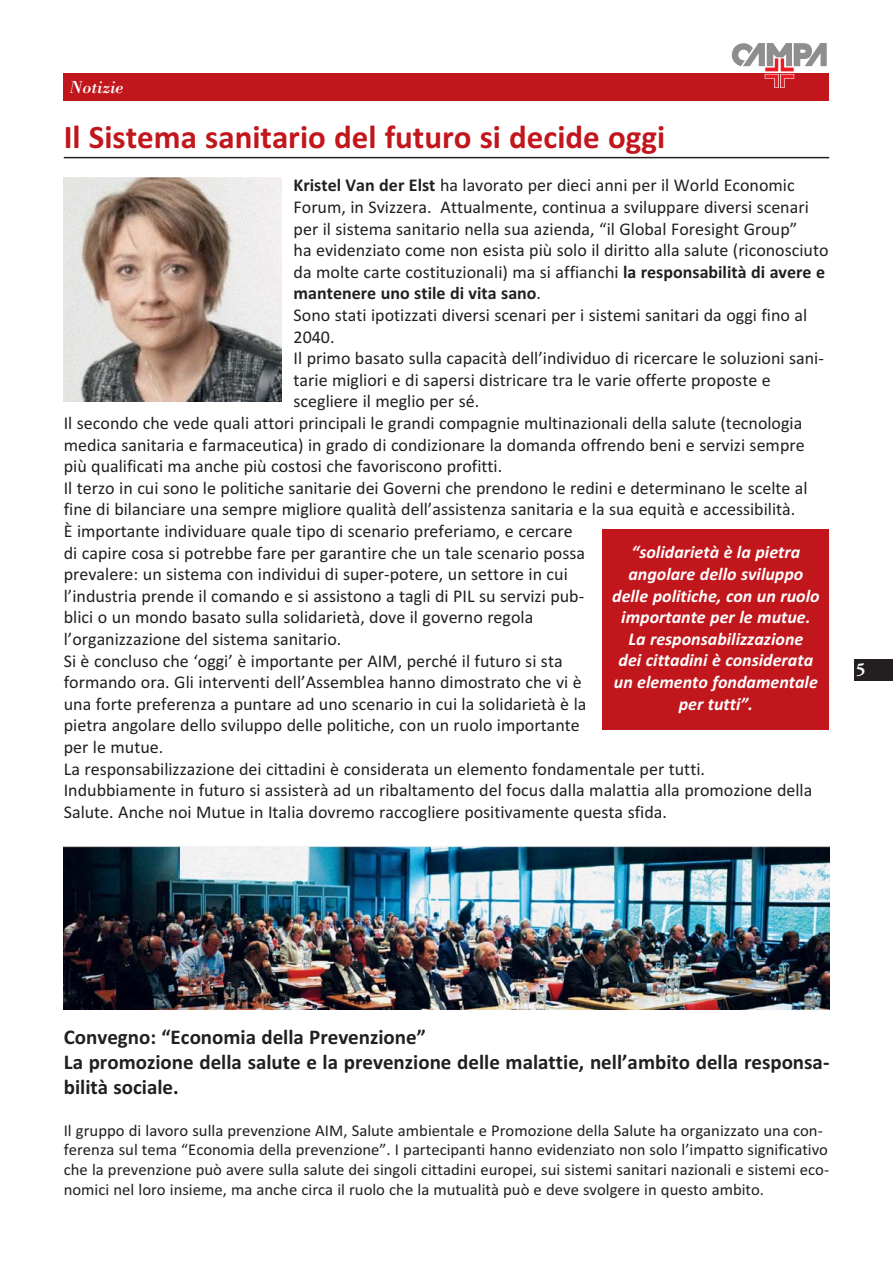
<style>
.page{position:relative;width:893px;height:1263px;background:#fff}
.page>*{position:absolute;margin:0;border:0;box-sizing:border-box;transform-origin:0 0}
.t1{font:33px "Calibri Bold OTF";color:#c1161c}
.t2{font:700 21px/25.2px "Calibri";color:#231f20}
.t3{font:18px/21.6px "Calibri";color:#231f20}
.t4{font:18px/21.6px "Calibri Bold Italic OTF";color:#fff;text-align:center}
.t5{font:18px "Calibri Bold OTF";color:#231f20}
.t6{font:italic 18px "Bodoni Std";color:#fff}
.t7{font:700 18px "Adobe Garamond Pro";color:#fff}
.t8{font:16.5px/19.8px "Calibri";color:#231f20}
.s1{font-weight:700}
.s2{font-family:"Calibri Bold OTF"}
.s3{font-family:"Calibri"}
</style>
<div class="page">
<div style="left:855px;top:659px;width:38px;height:21px;background:#231f20"></div>
<div style="left:64px;top:73px;width:765px;height:27px;background:#c1161c"></div>
<svg style="left:732px;top:43px;width:95px;height:45px"></svg>
<hr style="left:64px;top:157px;width:765px;height:1px;background:#231f20">
<div style="left:603px;top:529px;width:226px;height:200px;background:#c1161c"></div>
<img style="left:64px;top:178px;width:218px;height:223px">
<img style="left:64px;top:846px;width:765px;height:163px">
<p class="t6" style="left:70px;top:80px;width:55px">Notizie</p>
<h1 class="t1" style="left:64px;top:126px;width:603px">Il Sistema sanitario del futuro si decide oggi</h1>
<p class="t3" style="left:294px;top:176px;width:536px"><span class="s1">Kristel Van der Elst</span> ha lavorato per dieci anni per il World Economic Forum, in Svizzera. Attualmente, continua a sviluppare diversi scenari per il sistema sanitario nella sua azienda, “il Global Foresight Group”<br>ha evidenziato come non esista più solo il diritto alla salute (riconosciuto da molte carte costituzionali) ma si affianchi <span class="s2">la responsabilità di avere e</span></p>
<p class="t5" style="left:294px;top:287px;width:249px">mantenere uno stile di vita sano<span class="s3">.</span></p>
<p class="t3" style="left:294px;top:306px;width:515px">Sono stati ipotizzati diversi scenari per i sistemi sanitari da oggi fino al</p>
<p class="t3" style="left:294px;top:327px;width:43px">2040.</p>
<p class="t3" style="left:294px;top:349px;width:532px">Il primo basato sulla capacità dell’individuo di ricercare le soluzioni sani-</p>
<p class="t3" style="left:294px;top:370px;width:479px">tarie migliori e di sapersi districare tra le varie offerte proposte e</p>
<p class="t3" style="left:294px;top:392px;width:187px">scegliere il meglio per sé.</p>
<p class="t3" style="left:64px;top:414px;width:740px">Il secondo che vede quali attori principali le grandi compagnie multinazionali della salute (tecnologia</p>
<p class="t3" style="left:64px;top:435px;width:742px">medica sanitaria e farmaceutica) in grado di condizionare la domanda offrendo beni e servizi sempre</p>
<p class="t3" style="left:64px;top:457px;width:440px">più qualificati ma anche più costosi che favoriscono profitti.</p>
<p class="t3" style="left:64px;top:478px;width:745px">Il terzo in cui sono le politiche sanitarie dei Governi che prendono le redini e determinano le scelte al</p>
<p class="t3" style="left:64px;top:500px;width:733px">fine di bilanciare una sempre migliore qualità dell’assistenza sanitaria e la sua equità e accessibilità.</p>
<p class="t3" style="left:64px;top:522px;width:510px">È importante individuare quale tipo di scenario preferiamo, e cercare</p>
<p class="t3" style="left:64px;top:543px;width:523px">di capire cosa si potrebbe fare per garantire che un tale scenario possa</p>
<p class="t3" style="left:64px;top:565px;width:505px">prevalere: un sistema con individui di super-potere, un settore in cui</p>
<p class="t3" style="left:64px;top:586px;width:522px">l’industria prende il comando e si assistono a tagli di PIL su servizi pub-</p>
<p class="t3" style="left:64px;top:608px;width:471px">blici o un mondo basato sulla solidarietà, dove il governo regola</p>
<p class="t3" style="left:64px;top:630px;width:279px">l’organizzazione del sistema sanitario.</p>
<p class="t3" style="left:64px;top:651px;width:500px">Si è concluso che ‘oggi’ è importante per AIM, perché il futuro si sta</p>
<p class="t3" style="left:64px;top:673px;width:519px">formando ora. Gli interventi dell’Assemblea hanno dimostrato che vi è</p>
<p class="t3" style="left:64px;top:694px;width:524px">una forte preferenza a puntare ad uno scenario in cui la solidarietà è la</p>
<p class="t3" style="left:64px;top:716px;width:517px">pietra angolare dello sviluppo delle politiche, con un ruolo importante</p>
<p class="t3" style="left:64px;top:738px;width:101px">per le mutue.</p>
<p class="t3" style="left:64px;top:759px;width:643px">La responsabilizzazione dei cittadini è considerata un elemento fondamentale per tutti.</p>
<p class="t3" style="left:64px;top:781px;width:750px">Indubbiamente in futuro si assisterà ad un ribaltamento del focus dalla malattia alla promozione della</p>
<p class="t3" style="left:64px;top:802px;width:605px">Salute. Anche noi Mutue in Italia dovremo raccogliere positivamente questa sfida.</p>
<p class="t4" style="left:612px;top:543px;width:209px">“solidarietà è la pietra angolare dello sviluppo delle politiche, con un ruolo importante per le mutue.<br>La responsabilizzazione<br>dei cittadini è considerata un elemento fondamentale per tutti”.</p>
<p class="t7" style="left:856px;top:658px;width:11px">5</p>
<p class="t2" style="left:64px;top:1026px;width:767px">Convegno: “Economia della Prevenzione”<br>La promozione della salute e la prevenzione delle malattie, nell’ambito della responsa&shy;bilità sociale.</p>
<p class="t8" style="left:64px;top:1121px;width:767px">Il gruppo di lavoro sulla prevenzione AIM, Salute ambientale e Promozione della Salute ha organizzato una con&shy;ferenza sul tema “Economia della prevenzione”. I partecipanti hanno evidenziato non solo l’impatto significativo che la prevenzione può avere sulla salute dei singoli cittadini europei, sui sistemi sanitari nazionali e sistemi eco&shy;nomici nel loro insieme, ma anche circa il ruolo che la mutualità può e deve svolgere in questo ambito.</p>
</div>
